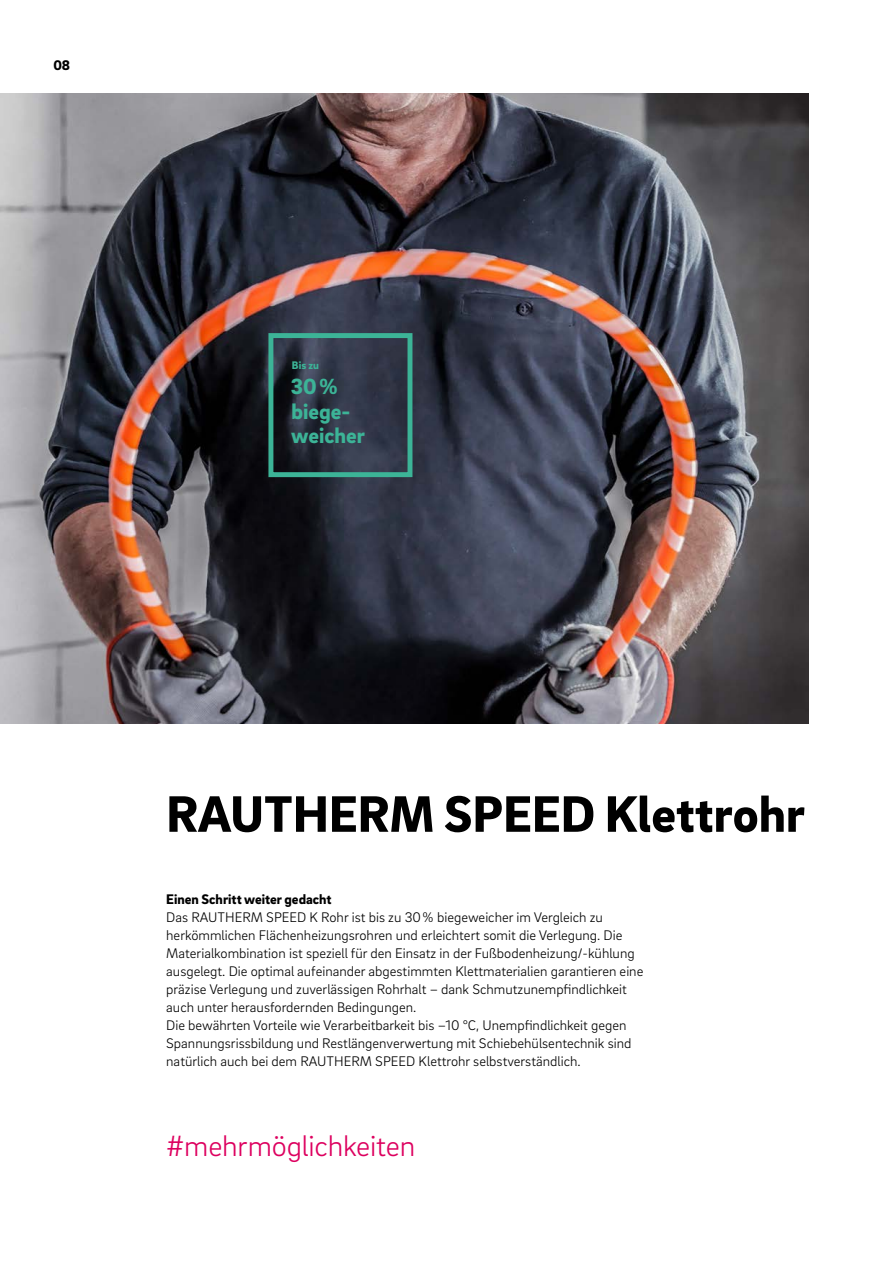
<style>
.page{position:relative;width:893px;height:1263px;background:#fff}
.page>*{position:absolute;margin:0;border:0;box-sizing:border-box;transform-origin:0 0}
._01__Headline_-_35pt{font:900 52.5px "Brix Sans";color:#000}
._11__Highlighter_-_2{font:300 30px "Brix Sans";letter-spacing:-.005em;color:#dd005f}
._51__EC_headline_-_1{font:900 22.5px/24.8px "Brix Sans";color:#3cb497}
._16__Body_text_-_9_5{font:300 14.25px/18px "Brix Sans";color:#000}
._14__Body_subline{font:900 14.25px "Brix Sans";color:#000}
.MP__Page_numbers_-_9{font:900 14.25px "Brix Sans";color:#000}
._51__EC_subline_-_7{font:900 11.25px "Brix Sans";color:#3cb497}
</style>
<div class="page">
<img style="left:0;top:94px;width:809px;height:630px">
<div style="left:268px;top:333px;width:144px;height:144px;border:5px solid #3cb497"></div>
<p class="MP__Page_numbers_-_9" style="left:53px;top:56px;width:18px">08</p>
<p class="_51__EC_subline_-_7" style="left:292px;top:358px;width:28px">Bis zu</p>
<p class="_51__EC_headline_-_1" style="left:291px;top:373px;width:76px">30% biege&shy;weicher</p>
<p class="_01__Headline_-_35pt" style="left:166px;top:779px;width:640px">RAUTHERM SPEED Klettrohr</p>
<p class="_14__Body_subline" style="left:166px;top:889px;width:167px">Einen Schritt weiter gedacht</p>
<p class="_16__Body_text_-_9_5" style="left:166px;top:907px;width:479px">Das RAUTHERM SPEED K Rohr ist bis zu 30% biegeweicher im Vergleich zu herkömmlichen Flächenheizungsrohren und erleichtert somit die Verlegung. Die Materialkombination ist speziell für den Einsatz in der Fußbodenheizung/-kühlung ausgelegt. Die optimal aufeinander abgestimmten Klettmaterialien garantieren eine präzise Verlegung und zuverlässigen Rohrhalt – dank Schmutzunempfindlichkeit auch unter herausfordernden Bedingungen.</p>
<p class="_16__Body_text_-_9_5" style="left:166px;top:1015px;width:467px">Die bewährten Vorteile wie Verarbeitbarkeit bis –10 °C, Unempfindlichkeit gegen<br>Spannungsrissbildung und Restlängenverwertung mit Schiebehülsentechnik sind natürlich auch bei dem RAUTHERM SPEED Klettrohr selbstverständlich.</p>
<p class="_11__Highlighter_-_2" style="left:166px;top:1126px;width:251px">#mehrmöglichkeiten</p>
</div>
